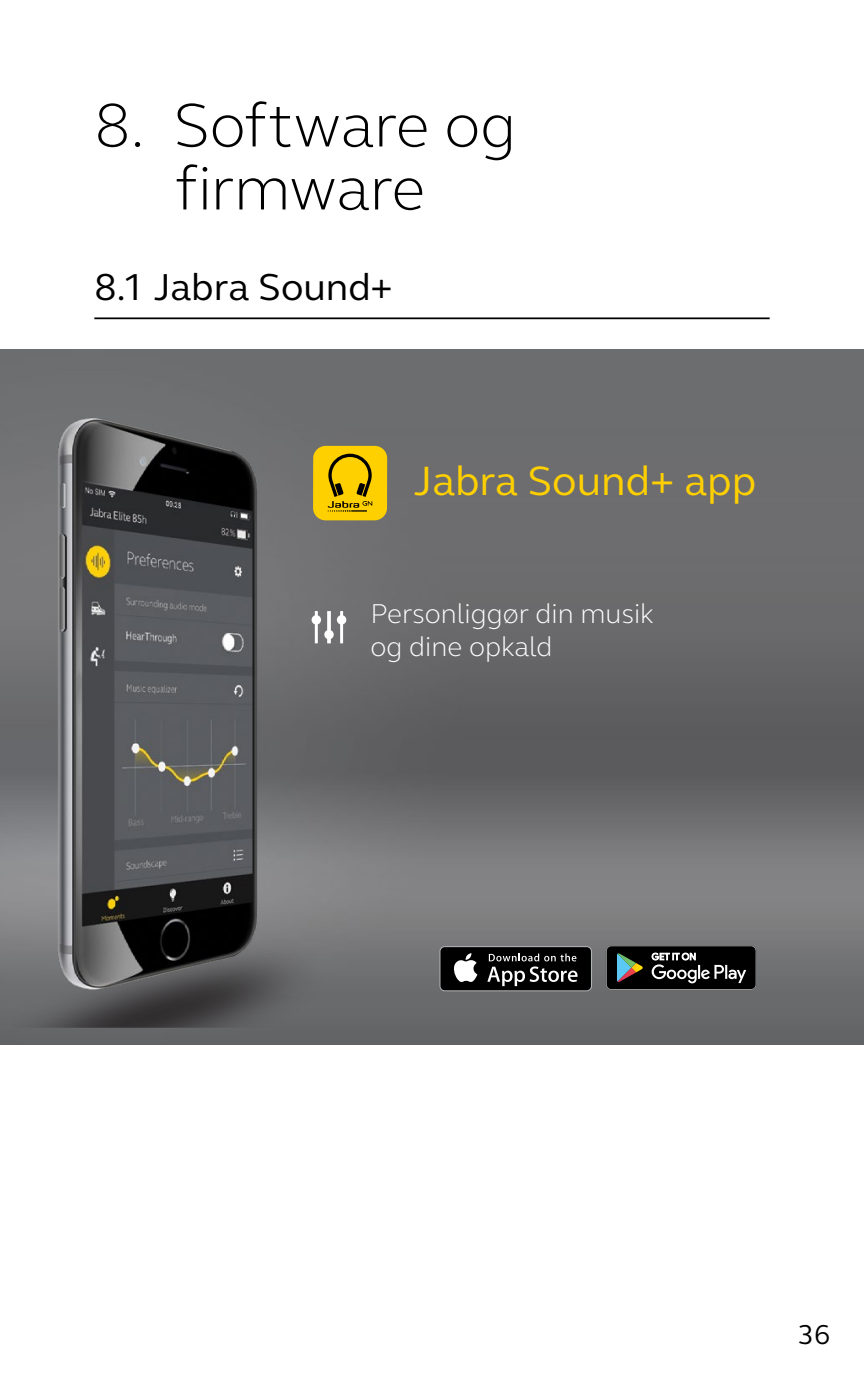
<style>
.page{position:relative;width:864px;height:1389px;background:#fff}
.page>*{position:absolute;margin:0;border:0;box-sizing:border-box;transform-origin:0 0}
.t1{font:300 63px/63px "GN Elliot";letter-spacing:-.005em;color:#000;text-align:center}
.t2{font:42px "GN Elliot";color:#ffd000}
.t3{font:38.5px "GN Elliot";color:#000}
.t4{font:300 28px/33.6px "GN Elliot";color:#fff}
.t5{font:28px "GN Elliot";color:#000}
</style>
<div class="page">
<hr style="left:94px;top:317px;width:675px;height:2px;background:#000">
<img style="left:0;top:350px;width:863px;height:694px">
<svg style="left:439px;top:946px;width:152px;height:45px"></svg>
<div style="left:440px;top:947px;width:150px;height:43px;background:#000;border-radius:4px"></div>
<svg style="left:453px;top:953px;width:24px;height:29px"></svg>
<svg style="left:487px;top:954px;width:90px;height:32px"></svg>
<svg style="left:605px;top:945px;width:151px;height:45px"></svg>
<div style="left:313px;top:446px;width:74px;height:74px;background:#ffd000;border-radius:12px"></div>
<svg style="left:327px;top:454px;width:45px;height:58px"></svg>
<img style="left:12px;top:891px;width:324px;height:137px">
<div style="left:311px;top:615px;width:10px;height:9px;background:#fff;border-radius:4px"></div>
<svg style="left:324px;top:611px;width:9px;height:32px"></svg>
<div style="left:337px;top:615px;width:9px;height:9px;background:#fff;border-radius:4px"></div>
<img style="left:50px;top:403px;width:234px;height:595px">
<h1 class="t1" style="left:94px;top:92px;width:423px">8. Software og firmware</h1>
<h3 class="t3" style="left:94px;top:261px;width:299px">8.1 Jabra Sound+</h3>
<h2 class="t2" style="left:413px;top:453px;width:344px">Jabra Sound+ app</h2>
<p class="t4" style="left:370px;top:595px;width:285px">Personliggør din musik og dine opkald</p>
<p class="t5" style="left:797px;top:1316px;width:34px">36</p>
</div>
